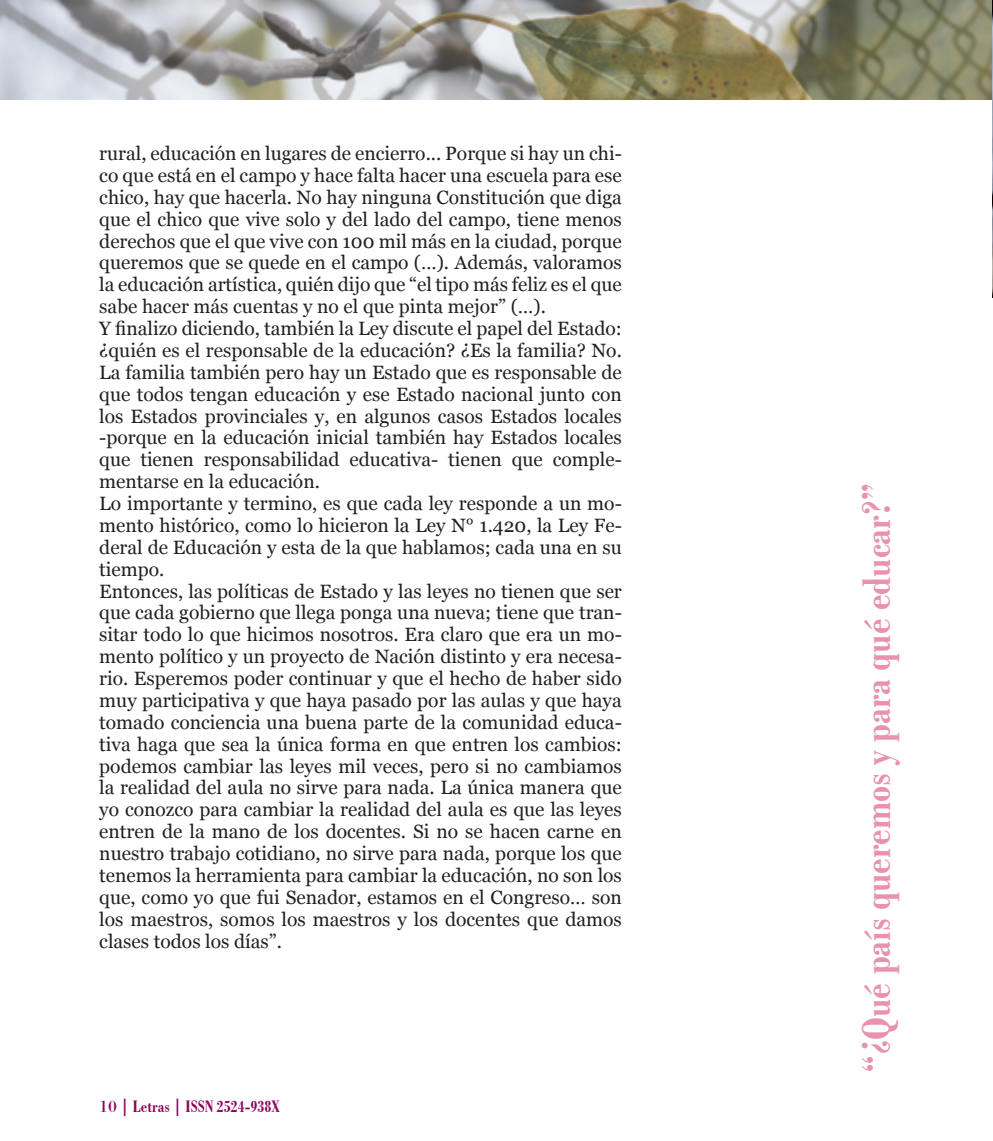
<style>
.page{position:relative;width:993px;height:1141px;background:#fff}
.page>*{position:absolute;margin:0;border:0;box-sizing:border-box;transform-origin:0 0}
.t1{font:700 condensed 42px "Bodoni BT";color:#e892ae}
.t2{font:19.25px/21.9px "Georgia";color:#231f20;text-align:justify}
.t3{font:700 condensed 17.5px "Bodoni BT";color:#8d035d}
.s1{font-weight:400;font-stretch:normal}
</style>
<div class="page">
<img style="left:0;top:0;width:992px;height:99px">
<img style="left:992px;top:0;width:1px;height:298px">
<p class="t2" style="left:99px;top:143px;width:524px">rural, educación en lugares de encierro... Porque si hay un chi&shy;co que está en el campo y hace falta hacer una escuela para ese chico, hay que hacerla. No hay ninguna Constitución que diga que el chico que vive solo y del lado del campo, tiene menos derechos que el que vive con 100 mil más en la ciudad, porque queremos que se quede en el campo (…). Además, valoramos la educación artística, quién dijo que “el tipo más feliz es el que sabe hacer más cuentas y no el que pinta mejor” (…).</p>
<p class="t2" style="left:99px;top:318px;width:524px">Y finalizo diciendo, también la Ley discute el papel del Estado: ¿quién es el responsable de la educación? ¿Es la familia? No.<br>La familia también pero hay un Estado que es responsable de que todos tengan educación y ese Estado nacional junto con los Estados provinciales y, en algunos casos Estados locales -porque en la educación inicial también hay Estados locales que tienen responsabilidad educativa- tienen que comple&shy;mentarse en la educación.</p>
<p class="t2" style="left:99px;top:493px;width:524px">Lo importante y termino, es que cada ley responde a un mo&shy;mento histórico, como lo hicieron la Ley N° 1.420, la Ley Fe&shy;deral de Educación y esta de la que hablamos; cada una en su tiempo.</p>
<p class="t2" style="left:99px;top:580px;width:524px">Entonces, las políticas de Estado y las leyes no tienen que ser que cada gobierno que llega ponga una nueva; tiene que tran&shy;sitar todo lo que hicimos nosotros. Era claro que era un mo&shy;mento político y un proyecto de Nación distinto y era necesa&shy;rio. Esperemos poder continuar y que el hecho de haber sido muy participativa y que haya pasado por las aulas y que haya tomado conciencia una buena parte de la comunidad educa&shy;tiva haga que sea la única forma en que entren los cambios: podemos cambiar las leyes mil veces, pero si no cambiamos la realidad del aula no sirve para nada. La única manera que yo conozco para cambiar la realidad del aula es que las leyes entren de la mano de los docentes. Si no se hacen carne en nuestro trabajo cotidiano, no sirve para nada, porque los que tenemos la herramienta para cambiar la educación, no son los que, como yo que fui Senador, estamos en el Congreso… son los maestros, somos los maestros y los docentes que damos clases todos los días”.</p>
<p class="t3" style="left:99px;top:1096px;width:182px"><span class="s1">10</span> | Letras | ISSN 2524-938X</p>
<h1 class="t1" style="left:851px;top:1071px;width:590px;rotate:-90deg">“¿Qué país queremos y para qué educar?”</h1>
</div>
